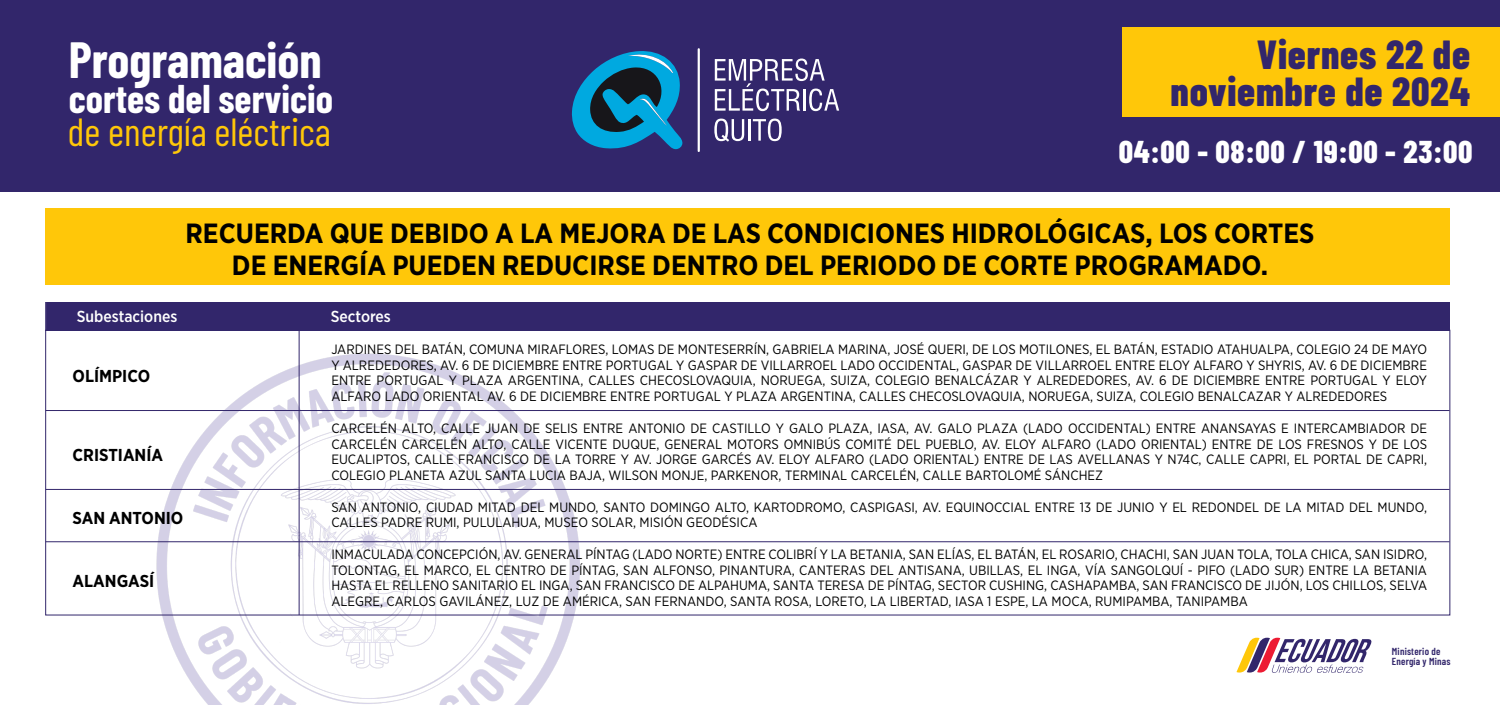
<style>
.page{position:relative;width:1500px;height:705px;background:#fff}
.page>*{position:absolute;margin:0;border:0;box-sizing:border-box;transform-origin:0 0}
.t1{font:700 49.65px "Barlow Condensed";color:#fff}
.t2{font:800 40.5px/36.8px "Barlow Condensed";letter-spacing:.02em;color:#32266b;text-align:right}
.t3{font:39.15px "Barlow Condensed";color:#ffc709}
.t4{font:700 39.15px "Barlow Condensed";color:#fff}
.t5{font:800 31.5px "Barlow Condensed";letter-spacing:.02em;color:#fff}
.t6{font:700 27.75px/31.5px "Gotham Narrow";color:#000;text-align:center}
.t7{font:700 17.25px "Gotham Narrow";color:#000}
.t8{font:500 15.98px "Gotham Narrow";color:#fff}
.t9{font:13.5px/15.8px "Gotham Narrow";color:#000;text-align:justify}
.t10{font:600 10.2px/10.2px "Barlow Condensed";letter-spacing:.02em;color:#32266b}
</style>
<div class="page">
<img style="left:142px;top:343px;width:437px;height:361px">
<svg style="left:1236px;top:637px;width:136px;height:35px"></svg>
<div style="left:0;top:0;width:1500px;height:192px;background:#32266b"></div>
<svg style="left:571px;top:51px;width:112px;height:99px"></svg>
<hr style="left:698px;top:48px;width:2px;height:104px;background:#fff">
<svg style="left:715px;top:58px;width:124px;height:53px"></svg>
<svg style="left:714px;top:119px;width:30px;height:23px"></svg>
<hr style="left:748px;top:119px;width:3px;height:22px;background:#fff">
<svg style="left:753px;top:119px;width:29px;height:22px"></svg>
<div style="left:45px;top:302px;width:1405px;height:28px;background:#32266b"></div>
<hr style="left:299px;top:302px;width:1px;height:313px;background:#32266b">
<hr style="left:46px;top:410px;width:1404px;height:1px;background:#32266b">
<hr style="left:46px;top:489px;width:1404px;height:1px;background:#32266b">
<hr style="left:46px;top:541px;width:1404px;height:1px;background:#32266b">
<div style="left:46px;top:208px;width:1404px;height:77px;background:#ffc709"></div>
<div style="left:1122px;top:27px;width:378px;height:90px;background:#ffc709"></div>
<h1 class="t1" style="left:69px;top:25px;width:254px">Programación</h1>
<h3 class="t4" style="left:69px;top:71px;width:266px">cortes del servicio</h3>
<h3 class="t3" style="left:68px;top:103px;width:265px">de energía eléctrica</h3>
<h2 class="t2" style="left:1171px;top:34px;width:301px">Viernes 22 de noviembre de 2024</h2>
<h3 class="t5" style="left:1119px;top:129px;width:355px">04:00 - 08:00 / 19:00 - 23:00</h3>
<h3 class="t6" style="left:186px;top:218px;width:1130px">RECUERDA QUE DEBIDO A LA MEJORA DE LAS CONDICIONES HIDROLÓGICAS, LOS CORTES<br>DE ENERGÍA PUEDEN REDUCIRSE DENTRO DEL PERIODO DE CORTE PROGRAMADO.</h3>
<p class="t8" style="left:77px;top:306px;width:102px">Subestaciones</p>
<p class="t8" style="left:331px;top:306px;width:62px">Sectores</p>
<p class="t7" style="left:73px;top:365px;width:79px">OLÍMPICO</p>
<p class="t7" style="left:73px;top:444px;width:92px">CRISTIANÍA</p>
<p class="t7" style="left:73px;top:507px;width:112px">SAN ANTONIO</p>
<p class="t7" style="left:73px;top:570px;width:83px">ALANGASÍ</p>
<p class="t9" style="left:331px;top:341px;width:1097px">JARDINES DEL BATÁN, COMUNA MIRAFLORES, LOMAS DE MONTESERRÍN, GABRIELA MARINA, JOSÉ QUERI, DE LOS MOTILONES, EL BATÁN, ESTADIO ATAHUALPA, COLEGIO 24 DE MAYO Y ALREDEDORES, AV. 6 DE DICIEMBRE ENTRE PORTUGAL Y GASPAR DE VILLARROEL LADO OCCIDENTAL, GASPAR DE VILLARROEL ENTRE ELOY ALFARO Y SHYRIS, AV. 6 DE DICIEMBRE ENTRE PORTUGAL Y PLAZA ARGENTINA, CALLES CHECOSLOVAQUIA, NORUEGA, SUIZA, COLEGIO BENALCÁZAR Y ALREDEDORES, AV. 6 DE DICIEMBRE ENTRE PORTUGAL Y ELOY ALFARO LADO ORIENTAL AV. 6 DE DICIEMBRE ENTRE PORTUGAL Y PLAZA ARGENTINA, CALLES CHECOSLOVAQUIA, NORUEGA, SUIZA, COLEGIO BENALCAZAR Y ALREDEDORES</p>
<p class="t9" style="left:331px;top:420px;width:1097px">CARCELÉN ALTO, CALLE JUAN DE SELIS ENTRE ANTONIO DE CASTILLO Y GALO PLAZA, IASA, AV. GALO PLAZA (LADO OCCIDENTAL) ENTRE ANANSAYAS E INTERCAMBIADOR DE CARCELÉN CARCELÉN ALTO, CALLE VICENTE DUQUE, GENERAL MOTORS OMNIBÚS COMITÉ DEL PUEBLO, AV. ELOY ALFARO (LADO ORIENTAL) ENTRE DE LOS FRESNOS Y DE LOS EUCALIPTOS, CALLE FRANCISCO DE LA TORRE Y AV. JORGE GARCÉS AV. ELOY ALFARO (LADO ORIENTAL) ENTRE DE LAS AVELLANAS Y N74C, CALLE CAPRI, EL PORTAL DE CAPRI, COLEGIO PLANETA AZUL SANTA LUCIA BAJA, WILSON MONJE, PARKENOR, TERMINAL CARCELÉN, CALLE BARTOLOMÉ SÁNCHEZ</p>
<p class="t9" style="left:331px;top:498px;width:1097px">SAN ANTONIO, CIUDAD MITAD DEL MUNDO, SANTO DOMINGO ALTO, KARTODROMO, CASPIGASI, AV. EQUINOCCIAL ENTRE 13 DE JUNIO Y EL REDONDEL DE LA MITAD DEL MUNDO,<br>CALLES PADRE RUMI, PULULAHUA, MUSEO SOLAR, MISIÓN GEODÉSICA</p>
<p class="t9" style="left:331px;top:546px;width:1097px">INMACULADA CONCEPCIÓN, AV. GENERAL PÍNTAG (LADO NORTE) ENTRE COLIBRÍ Y LA BETANIA, SAN ELÍAS, EL BATÁN, EL ROSARIO, CHACHI, SAN JUAN TOLA, TOLA CHICA, SAN ISIDRO, TOLONTAG, EL MARCO, EL CENTRO DE PÍNTAG, SAN ALFONSO, PINANTURA, CANTERAS DEL ANTISANA, UBILLAS, EL INGA, VÍA SANGOLQUÍ - PIFO (LADO SUR) ENTRE LA BETANIA HASTA EL RELLENO SANITARIO EL INGA, SAN FRANCISCO DE ALPAHUMA, SANTA TERESA DE PÍNTAG, SECTOR CUSHING, CASHAPAMBA, SAN FRANCISCO DE JIJÓN, LOS CHILLOS, SELVA ALEGRE, CARLOS GAVILÁNEZ, LUZ DE AMÉRICA, SAN FERNANDO, SANTA ROSA, LORETO, LA LIBERTAD, IASA 1 ESPE, LA MOCA, RUMIPAMBA, TANIPAMBA</p>
<p class="t10" style="left:1392px;top:645px;width:60px">Ministerio de<br>Energía y Minas</p>
</div>
